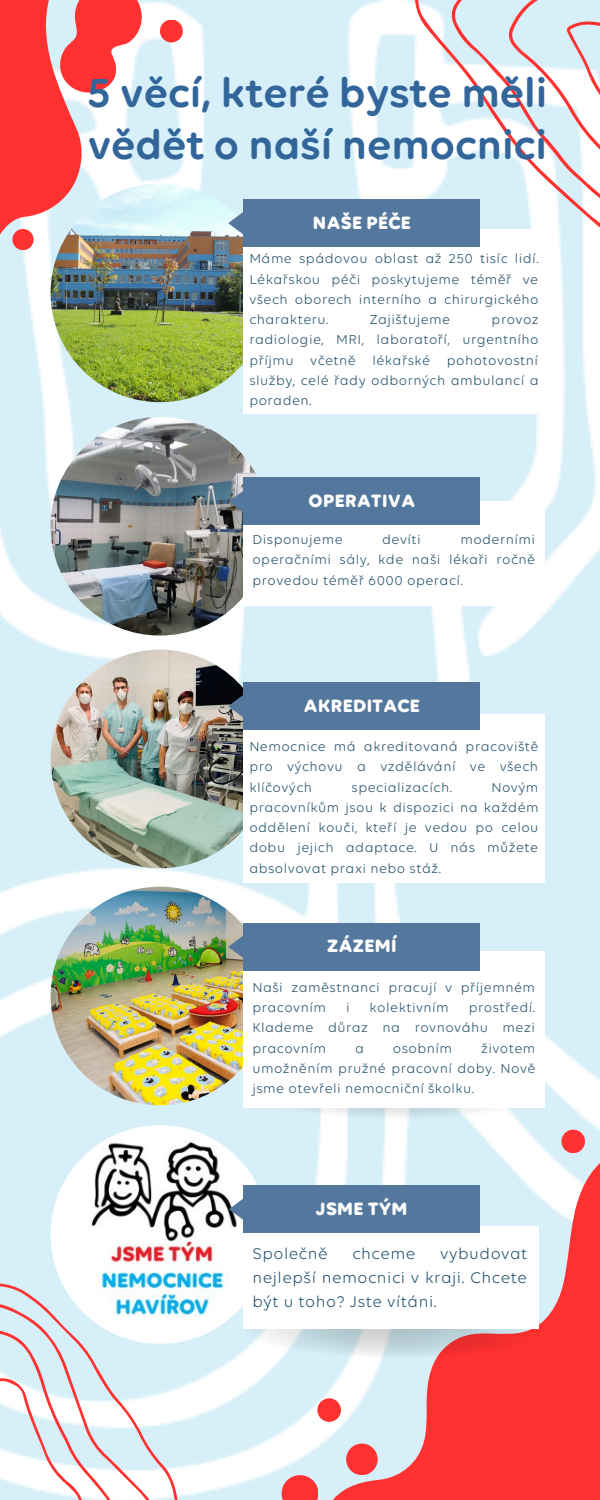
<style>
.page{position:relative;width:600px;height:1500px;background:#fff}
.page>*{position:absolute;margin:0;border:0;box-sizing:border-box;transform-origin:0 0}
.t1{font:600 43.7px/51.8px "Volte Rounded";color:#32659a}
.t2{font:700 19.3px "Volte Rounded";letter-spacing:.02em;color:#fff}
.t3{font:16.6px/24.1px "Volte Rounded";letter-spacing:.03em;color:#27546f;text-align:justify}
.t4{font:14px/20.2px "Volte Rounded";letter-spacing:.03em;color:#27546f;text-align:justify}
</style>
<div class="page">
<img style="left:0;top:0;width:600px;height:1500px">
<img style="left:51px;top:184px;width:218px;height:218px;border-radius:50%">
<img style="left:51px;top:417px;width:218px;height:219px;border-radius:50%">
<img style="left:51px;top:650px;width:218px;height:218px;border-radius:50%">
<div style="left:243px;top:229px;width:302px;height:184px;background:#fff"></div>
<div style="left:243px;top:501px;width:302px;height:105px;background:#fff"></div>
<div style="left:243px;top:714px;width:302px;height:168px;background:#fff"></div>
<svg style="left:228px;top:207px;width:15px;height:32px"></svg>
<div style="left:243px;top:200px;width:237px;height:47px;background:#54789d"></div>
<svg style="left:229px;top:486px;width:14px;height:31px"></svg>
<div style="left:243px;top:478px;width:237px;height:47px;background:#54789d"></div>
<svg style="left:228px;top:690px;width:15px;height:32px"></svg>
<div style="left:243px;top:683px;width:237px;height:47px;background:#54789d"></div>
<img style="left:241px;top:1090px;width:309px;height:31px">
<img style="left:51px;top:887px;width:218px;height:218px;border-radius:50%">
<div style="left:243px;top:951px;width:302px;height:156px;background:#fff"></div>
<svg style="left:228px;top:931px;width:15px;height:32px"></svg>
<div style="left:243px;top:923px;width:237px;height:47px;background:#54789d"></div>
<svg style="left:318px;top:1130px;width:282px;height:370px;background:#ef9295"></svg>
<img style="left:241px;top:1328px;width:309px;height:32px">
<img style="left:51px;top:1125px;width:218px;height:219px;border-radius:50%">
<div style="left:243px;top:1226px;width:296px;height:102px;background:#fff"></div>
<svg style="left:229px;top:1193px;width:14px;height:32px"></svg>
<div style="left:243px;top:1186px;width:237px;height:47px;background:#54789d"></div>
<svg style="left:414px;top:0;width:186px;height:257px"></svg>
<svg style="left:0;top:0;width:195px;height:356px"></svg>
<svg style="left:0;top:1282px;width:183px;height:218px;fill:#d6eff8"></svg>
<div style="left:346px;top:1444px;width:32px;height:31px;background:#ff3131;border-radius:50%"></div>
<div style="left:160px;top:20px;width:23px;height:22px;background:#ff3131;border-radius:50%"></div>
<svg style="left:282px;top:1475px;width:36px;height:25px"></svg>
<div style="left:317px;top:1398px;width:24px;height:24px;background:#ff3131;border-radius:50%"></div>
<div style="left:561px;top:1130px;width:24px;height:23px;background:#ff3131;border-radius:50%"></div>
<div style="left:12px;top:229px;width:22px;height:21px;background:#ff3131;border-radius:50%"></div>
<h1 class="t1" style="left:87px;top:66px;width:462px">5 věcí, které byste měli vědět o naší nemocnici</h1>
<h2 class="t2" style="left:313px;top:210px;width:100px">NAŠE PÉČE</h2>
<p class="t4" style="left:249px;top:248px;width:291px">Máme spádovou oblast až 250 tisíc lidí.<br>Lékařskou péči poskytujeme téměř ve všech oborech interního a chirurgického charakteru.</p>
<p class="t4" style="left:370px;top:309px;width:82px">Zajišťujeme</p>
<p class="t4" style="left:249px;top:309px;width:291px;text-indent:242px">provoz radiologie, MRI, laboratoří, urgentního příjmu včetně lékařské pohotovostní služby, celé řady odborných ambulancí a poraden.</p>
<h2 class="t2" style="left:309px;top:489px;width:108px">OPERATIVA</h2>
<p class="t4" style="left:252px;top:529px;width:284px;text-indent:208px">moderními operačními sály, kde naši lékaři ročně provedou téměř 6000 operací.</p>
<p class="t4" style="left:252px;top:529px;width:92px">Disponujeme</p>
<p class="t4" style="left:382px;top:529px;width:40px">devíti</p>
<h2 class="t2" style="left:304px;top:693px;width:117px">AKREDITACE</h2>
<p class="t4" style="left:249px;top:736px;width:291px">Nemocnice má akreditovaná pracoviště pro výchovu a vzdělávání ve všech klíčových</p>
<p class="t4" style="left:249px;top:777px;width:291px;text-indent:242px">Novým pracovníkům jsou k dispozici na každém oddělení kouči, kteří je vedou po celou dobu jejich adaptace. U nás můžete absolvovat praxi nebo stáž.</p>
<p class="t4" style="left:352px;top:777px;width:102px">specializacích.</p>
<h2 class="t2" style="left:327px;top:934px;width:71px">ZÁZEMÍ</h2>
<p class="t4" style="left:252px;top:977px;width:284px">Naši zaměstnanci pracují v příjemném pracovním</p>
<p class="t4" style="left:252px;top:997px;width:284px;text-indent:216px">prostředí.<br>Klademe důraz na rovnováhu mezi pracovním</p>
<p class="t4" style="left:346px;top:997px;width:5px">i</p>
<p class="t4" style="left:370px;top:997px;width:81px">kolektivním</p>
<p class="t4" style="left:355px;top:1038px;width:10px">a</p>
<p class="t4" style="left:393px;top:1038px;width:61px">osobním</p>
<p class="t4" style="left:252px;top:1038px;width:285px;text-indent:229px">životem umožněním pružné pracovní doby. Nově jsme otevřeli nemocniční školku.</p>
<h2 class="t2" style="left:316px;top:1197px;width:93px">JSME TÝM</h2>
<p class="t3" style="left:252px;top:1241px;width:77px">Společně</p>
<p class="t3" style="left:352px;top:1241px;width:65px">chceme</p>
<p class="t3" style="left:252px;top:1241px;width:277px;text-indent:188px">vybudovat nejlepší nemocnici v kraji. Chcete být u toho? Jste vítáni.</p>
</div>
